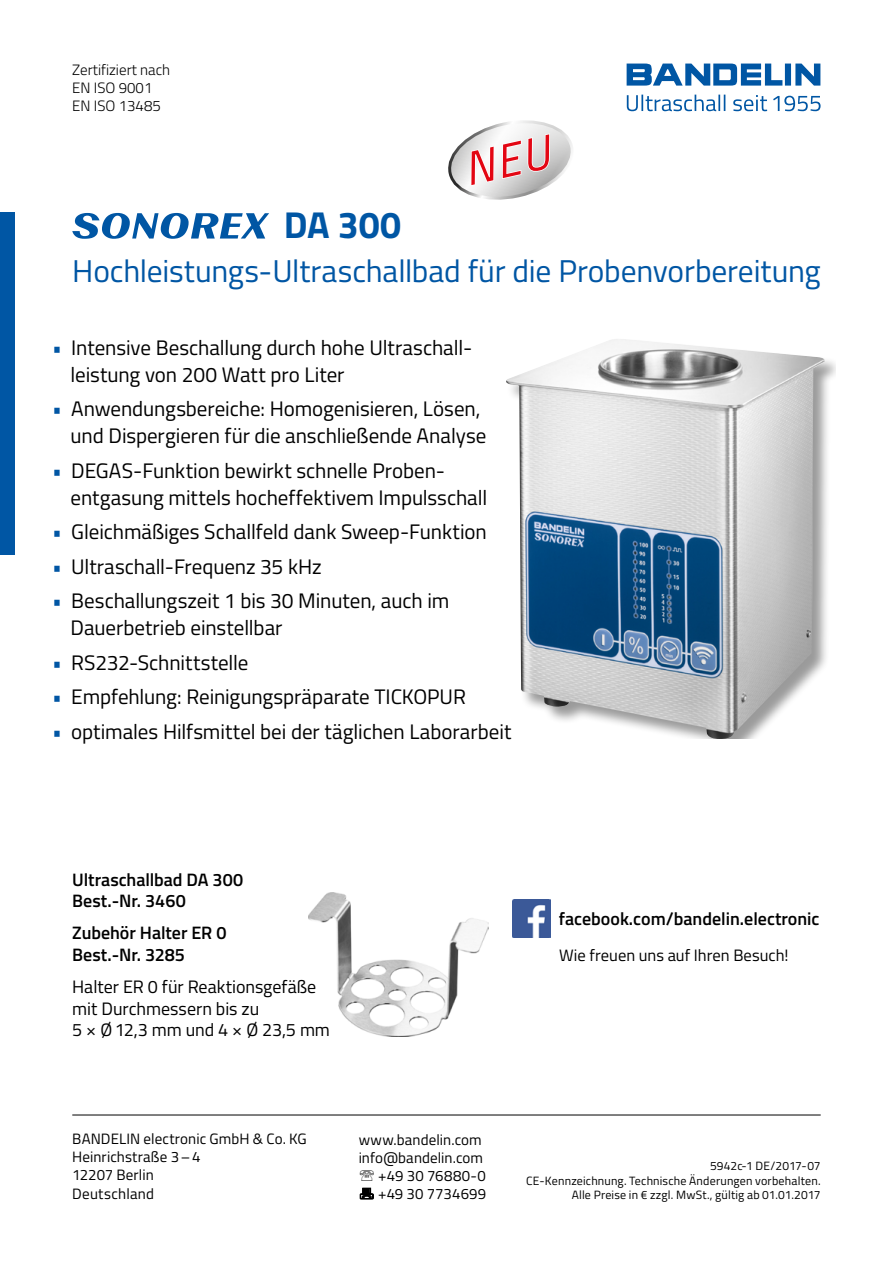
<style>
.page{position:relative;width:893px;height:1263px;background:#fff}
.page>*{position:absolute;margin:0;border:0;box-sizing:border-box;transform-origin:0 0}
.t1{font:700 37.5px "Titillium Web";color:#0056a4}
.t2{font:31.5px "Titillium Web";letter-spacing:-.005em;color:#0056a4}
.t3{font:21px/27px "Titillium Web";letter-spacing:-.005em;color:#000}
.t4{font:600 18px/21.6px "Titillium Web";color:#000}
.t5{font:18px/21.6px "Titillium Web";letter-spacing:-.005em;color:#000}
.t6{font:16.5px "Titillium Web";color:#000}
.t7{font:15px/18px "Titillium Web";letter-spacing:.005em;color:#000}
.t8{font:300 15px/18px "Titillium Web";color:#000}
.t9{font:12px/14.4px "Titillium Web";letter-spacing:.015em;color:#000;text-align:right}
.s1{color:#0056a4}
</style>
<div class="page">
<img style="left:309px;top:893px;width:180px;height:144px">
<div style="left:0;top:213px;width:14px;height:342px;background:#0056a4"></div>
<svg style="left:627px;top:64px;width:193px;height:22px"></svg>
<svg style="left:627px;top:95px;width:193px;height:16px"></svg>
<svg style="left:72px;top:213px;width:197px;height:26px"></svg>
<div style="left:506px;top:338px;width:330px;height:401px;background:#000;opacity:.4"></div>
<img style="left:506px;top:339px;width:318px;height:400px">
<img style="left:513px;top:900px;width:38px;height:38px">
<hr style="left:72px;top:1115px;width:749px;height:1px;background:#000">
<svg style="left:359px;top:1187px;width:15px;height:13px"></svg>
<svg style="left:448px;top:120px;width:128px;height:370px"></svg>
<p class="t8" style="left:72px;top:60px;width:99px">Zertifiziert nach<br>EN ISO 9001<br>EN ISO 13485</p>
<h1 class="t1" style="left:284px;top:197px;width:119px">DA 300</h1>
<h2 class="t2" style="left:72px;top:247px;width:750px">Hochleistungs-Ultraschallbad für die Probenvorbereitung</h2>
<p class="t3" style="left:71px;top:333px;width:403px;text-indent:-18px"><span class="s1">•</span> Intensive Beschallung durch hohe Ultraschall&shy;leistung von 200 Watt pro Liter</p>
<p class="t3" style="left:52px;top:394px;width:436px;text-align:right"><span class="s1">•</span> Anwendungsbereiche: Homogenisieren, Lösen, und Dispergieren für die anschließende Analyse</p>
<p class="t3" style="left:71px;top:456px;width:418px;text-indent:-18px"><span class="s1">•</span> DEGAS-Funktion bewirkt schnelle Proben&shy;entgasung mittels hocheffektivem Impulsschall</p>
<p class="t3" style="left:52px;top:517px;width:436px"><span class="s1">•</span> Gleichmäßiges Schallfeld dank Sweep-Funktion</p>
<p class="t3" style="left:52px;top:552px;width:271px"><span class="s1">•</span> Ultraschall-Frequenz 35 kHz</p>
<p class="t3" style="left:71px;top:586px;width:380px;text-indent:-18px"><span class="s1">•</span> Beschallungszeit 1 bis 30 Minuten, auch im<br>Dauerbetrieb einstellbar</p>
<p class="t3" style="left:52px;top:648px;width:198px"><span class="s1">•</span> RS232-Schnittstelle</p>
<p class="t3" style="left:52px;top:682px;width:415px"><span class="s1">•</span> Empfehlung: Reinigungspräparate TICKOPUR</p>
<p class="t3" style="left:52px;top:717px;width:461px"><span class="s1">•</span> optimales Hilfsmittel bei der täglichen Laborarbeit</p>
<p class="t4" style="left:72px;top:868px;width:172px">Ultraschallbad DA 300<br>Best.-Nr. 3460</p>
<p class="t4" style="left:72px;top:921px;width:156px">Zubehör Halter ER 0<br>Best.-Nr. 3285</p>
<p class="t5" style="left:72px;top:975px;width:259px">Halter ER 0 für Reaktionsgefäße mit Durchmessern bis zu<br>5 × Ø12,3 mm und 4 × Ø 23,5 mm</p>
<p class="t7" style="left:72px;top:1129px;width:236px">BANDELIN electronic GmbH &amp; Co. KG<br>Heinrichstraße 3–4<br>12207 Berlin</p>
<p class="t7" style="left:72px;top:1184px;width:83px">Deutschland</p>
<p class="t7" style="left:359px;top:1130px;width:129px;text-align:right">www.bandelin.com info@bandelin.com +49 30 76880-0 +49 30 7734699</p>
<p class="t4" style="left:559px;top:907px;width:262px">facebook.com/bandelin.electronic</p>
<p class="t6" style="left:559px;top:943px;width:231px">Wie freuen uns auf Ihren Besuch!</p>
<p class="t9" style="left:526px;top:1158px;width:296px">5942c-1 DE/2017-07<br>CE-Kennzeichnung. Technische Änderungen vorbehalten.<br>Alle Preise in € zzgl. MwSt., gültig ab 01.01.2017</p>
</div>
